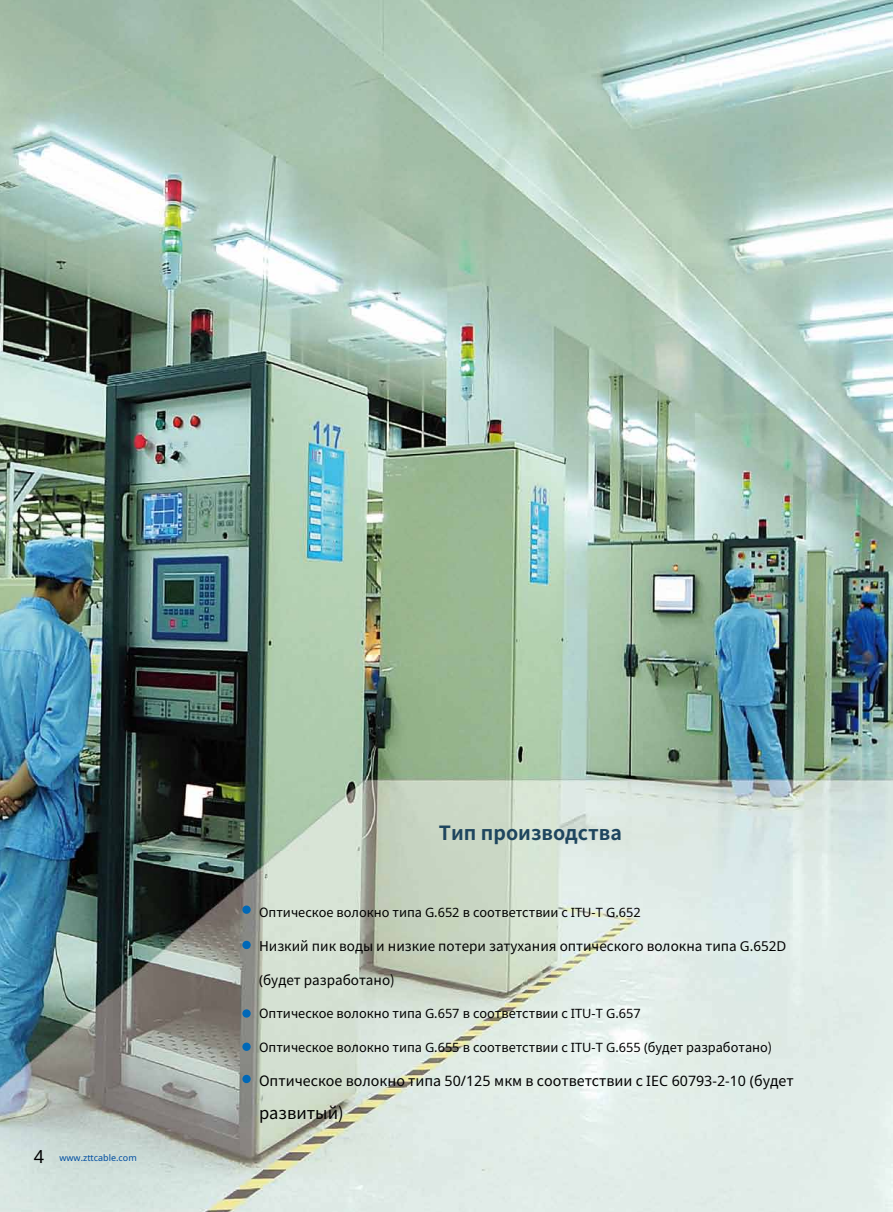
<style>
.page{position:relative;width:893px;height:1212px;background:#fff}
.page>*{position:absolute;margin:0;border:0;box-sizing:border-box;transform-origin:0 0}
.t1{font:700 19.5px "Noto Sans CJ Ksc";color:#1e455e}
.t2{font:16.5px "Noto Sans CJ Ksc";color:#000}
.t3{font:14.25px "Noto Sans CJ Ksc";color:#000}
.t4{font:13.5px "Noto Sans CJ Ksc";color:#000}
.t5{font:12.75px "Noto Sans CJ Ksc";color:#000}
.t6{font:9px "Noto Sans Math";color:#004ea2}
.s1{font-size:18px;color:#000}
.s2{font-family:"Noto Sans Math"}
</style>
<div class="page">
<img style="left:0;top:0;width:893px;height:1212px">
<div style="left:242px;top:905px;width:9px;height:9px;background:#0068b7;border-radius:50%"></div>
<div style="left:242px;top:941px;width:9px;height:8px;background:#0068b7;border-radius:50%"></div>
<div style="left:242px;top:1009px;width:9px;height:8px;background:#0068b7;border-radius:50%"></div>
<div style="left:242px;top:1042px;width:9px;height:9px;background:#0068b7;border-radius:50%"></div>
<div style="left:242px;top:1075px;width:9px;height:8px;background:#0068b7;border-radius:50%"></div>
<p class="t6" style="left:34px;top:1151px;width:105px"><span class="s1">4</span> www.zttcable.com</p>
<h1 class="t1" style="left:439px;top:817px;width:184px">Тип производства</h1>
<p class="t5" style="left:259px;top:903px;width:383px">Оптическое волокно типа <span class="s2">G.652</span> в соответствии с <span class="s2">ITU-T G.652</span></p>
<p class="t4" style="left:259px;top:935px;width:529px">Низкий пик воды и низкие потери затухания оптического волокна типа <span class="s2">G.652D</span></p>
<p class="t4" style="left:259px;top:969px;width:137px"><span class="s2">(</span>будет разработано)</p>
<p class="t5" style="left:259px;top:1003px;width:383px">Оптическое волокно типа <span class="s2">G.657</span> в соответствии с <span class="s2">ITU-T G.657</span></p>
<p class="t5" style="left:259px;top:1037px;width:515px">Оптическое волокно типа <span class="s2">G.655</span> в соответствии с <span class="s2">ITU-T G.655 (</span>будет разработано)</p>
<p class="t3" style="left:259px;top:1069px;width:536px">Оптическое волокно типа <span class="s2">50/125</span> мкм в соответствии с <span class="s2">IEC 60793-2-10 (</span>будет</p>
<p class="t2" style="left:259px;top:1100px;width:86px">развитый)</p>
</div>
